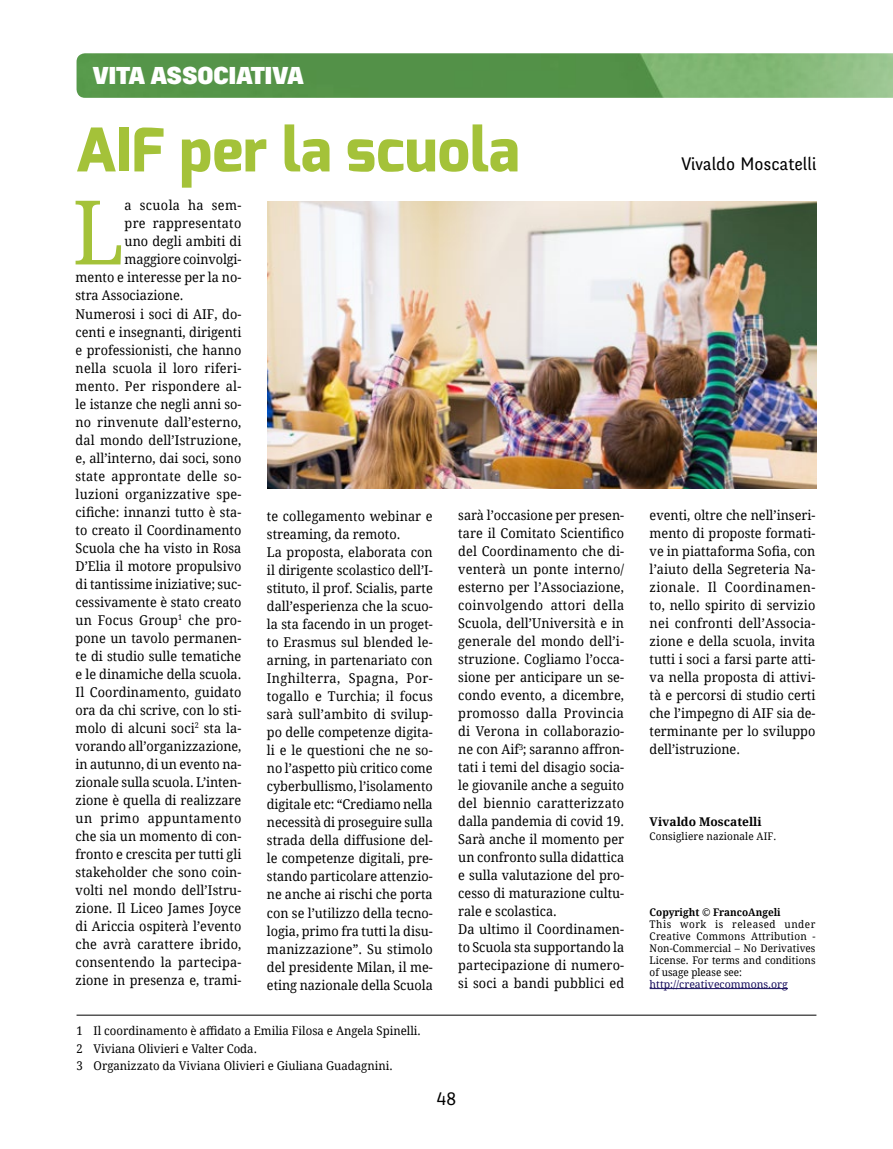
<style>
.page{position:relative;width:893px;height:1149px;background:#fff}
.page>*{position:absolute;margin:0;border:0;box-sizing:border-box;transform-origin:0 0}
.t1{font:89.1px "Droid Serif";color:#a4c239;scale:.94 1}
.t2{font:800 60px "Exo";color:#a4c239}
.t3{font:900 24px "Fengardo Neue";color:#fff;scale:1.11 1}
.t4{font:18px "Fengardo Neue";color:#000}
.t5{font:18px "Ruda";color:#000}
.t6{font:13.5px/18px "Droid Serif";color:#000;scale:.94 1}
.t7{font:13.5px "Droid Serif";letter-spacing:.02em;color:#000;scale:.94 1}
.t8{font:13.5px "Droid Serif";letter-spacing:.03em;color:#000;scale:.94 1}
.t9{font:12px/17.7px "Droid Serif";color:#000;scale:.95 1}
.t10{font:700 12px "Droid Serif";color:#000}
.t11{font:10.5px/12px "Droid Serif";letter-spacing:.005em;color:#000;text-align:justify;scale:.95 1}
.t12{font:10.5px "Droid Serif";color:#160c5b}
.t13{font:700 10.5px "Droid Serif";color:#000;scale:.95 1}
</style>
<div class="page">
<img style="left:77px;top:53px;width:816px;height:45px">
<hr style="left:650px;top:987px;width:138px;height:1px;background:#160c5b">
<img style="left:268px;top:201px;width:549px;height:287px">
<hr style="left:77px;top:1014px;width:739px;height:1px;background:#000">
<h3 class="t3" style="left:93px;top:62px;width:191px">VITA ASSOCIATIVA</h3>
<h2 class="t2" style="left:75px;top:111px;width:446px">AIF per la scuola</h2>
<h3 class="t4" style="left:681px;top:154px;width:137px">Vivaldo Moscatelli</h3>
<h1 class="t1" style="left:72px;top:171px;width:57px">L</h1>
<p class="t8" style="left:125px;top:196px;width:126px">a scuola ha sem-</p>
<p class="t7" style="left:125px;top:214px;width:126px">pre rappresentato</p>
<p class="t6" style="left:125px;top:232px;width:126px">uno degli ambiti di</p>
<p class="t6" style="left:125px;top:250px;width:126px">maggiore coinvolgi-</p>
<p class="t6" style="left:76px;top:268px;width:178px">mento e interesse per la no-</p>
<p class="t6" style="left:76px;top:286px;width:116px">stra Associazione.</p>
<p class="t6" style="left:76px;top:304px;width:178px">Numerosi i soci di AIF, do-</p>
<p class="t6" style="left:76px;top:322px;width:178px">centi e insegnanti, dirigenti</p>
<p class="t6" style="left:76px;top:340px;width:178px">e professionisti, che hanno</p>
<p class="t7" style="left:76px;top:358px;width:178px">nella scuola il loro riferi-</p>
<p class="t6" style="left:76px;top:376px;width:178px">mento. Per rispondere al-</p>
<p class="t6" style="left:76px;top:394px;width:178px">le istanze che negli anni so-</p>
<p class="t6" style="left:76px;top:412px;width:178px">no rinvenute dall’esterno,</p>
<p class="t6" style="left:76px;top:430px;width:178px">dal mondo dell’Istruzione,</p>
<p class="t6" style="left:76px;top:448px;width:178px">e, all’interno, dai soci, sono</p>
<p class="t7" style="left:76px;top:466px;width:178px">state approntate delle so-</p>
<p class="t7" style="left:76px;top:484px;width:178px">luzioni organizzative spe-</p>
<p class="t6" style="left:76px;top:502px;width:178px">cifiche: innanzi tutto è sta-</p>
<p class="t6" style="left:76px;top:520px;width:178px">to creato il Coordinamento</p>
<p class="t6" style="left:76px;top:538px;width:178px">Scuola che ha visto in Rosa</p>
<p class="t6" style="left:76px;top:556px;width:178px">D’Elia il motore propulsivo</p>
<p class="t6" style="left:76px;top:574px;width:178px">di tantissime iniziative; suc-</p>
<p class="t6" style="left:76px;top:592px;width:178px">cessivamente è stato creato</p>
<p class="t6" style="left:76px;top:610px;width:178px">un Focus Group<sup>1</sup> che pro-</p>
<p class="t6" style="left:76px;top:628px;width:178px">pone un tavolo permanen-</p>
<p class="t6" style="left:76px;top:646px;width:178px">te di studio sulle tematiche</p>
<p class="t6" style="left:76px;top:664px;width:178px">e le dinamiche della scuola.</p>
<p class="t6" style="left:76px;top:682px;width:178px">Il Coordinamento, guidato</p>
<p class="t6" style="left:76px;top:700px;width:178px">ora da chi scrive, con lo sti-</p>
<p class="t6" style="left:76px;top:718px;width:178px">molo di alcuni soci<sup>2</sup> sta la-</p>
<p class="t6" style="left:76px;top:736px;width:178px">vorando all’organizzazione,</p>
<p class="t6" style="left:76px;top:754px;width:178px">in autunno, di un evento na-</p>
<p class="t6" style="left:76px;top:772px;width:178px">zionale sulla scuola. L’inten-</p>
<p class="t6" style="left:76px;top:790px;width:178px">zione è quella di realizzare</p>
<p class="t8" style="left:76px;top:808px;width:178px">un primo appuntamento</p>
<p class="t6" style="left:76px;top:826px;width:178px">che sia un momento di con-</p>
<p class="t6" style="left:76px;top:844px;width:178px">fronto e crescita per tutti gli</p>
<p class="t6" style="left:76px;top:862px;width:178px">stakeholder che sono coin-</p>
<p class="t6" style="left:76px;top:880px;width:178px">volti nel mondo dell’Istru-</p>
<p class="t6" style="left:76px;top:898px;width:178px">zione. Il Liceo James Joyce</p>
<p class="t6" style="left:76px;top:916px;width:178px">di Ariccia ospiterà l’evento</p>
<p class="t6" style="left:76px;top:934px;width:178px">che avrà carattere ibrido,</p>
<p class="t6" style="left:76px;top:952px;width:178px">consentendo la partecipa-</p>
<p class="t6" style="left:76px;top:970px;width:178px">zione in presenza e, trami-</p>
<p class="t6" style="left:267px;top:507px;width:178px">te collegamento webinar e streaming, da remoto.<br>La proposta, elaborata con il dirigente scolastico dell’I&shy;stituto, il prof. Scialis, parte dall’esperienza che la scuo&shy;la sta facendo in un proget&shy;to Erasmus sul blended le&shy;arning, in partenariato con<br>Inghilterra, Spagna, Por&shy;togallo e Turchia; il focus sarà sull’ambito di svilup&shy;po delle competenze digita&shy;li e le questioni che ne so&shy;no l’aspetto più critico come cyberbullismo, l’isolamento digitale etc: “Crediamo nella necessità di proseguire sulla strada della diffusione del&shy;le competenze digitali, pre&shy;stando particolare attenzio&shy;ne anche ai rischi che porta con se l’utilizzo della tecno&shy;logia, primo fra tutti la disu&shy;manizzazione”. Su stimolo del presidente Milan, il me&shy;eting nazionale della Scuola</p>
<p class="t6" style="left:458px;top:505px;width:178px">sarà l’occasione per presen&shy;tare il Comitato Scientifico del Coordinamento che di&shy;venterà un ponte interno/ esterno per l’Associazione, coinvolgendo attori della<br>Scuola, dell’Università e in generale del mondo dell’i&shy;struzione. Cogliamo l’occa&shy;sione per anticipare un se&shy;condo evento, a dicembre, promosso dalla Provincia di Verona in collaborazio&shy;ne con Aif<sup>3</sup>; saranno affron&shy;tati i temi del disagio socia&shy;le giovanile anche a seguito del biennio caratterizzato dalla pandemia di covid 19.<br>Sarà anche il momento per un confronto sulla didattica e sulla valutazione del pro&shy;cesso di maturazione cultu&shy;rale e scolastica.<br>Da ultimo il Coordinamen&shy;to Scuola sta supportando la partecipazione di numero&shy;si soci a bandi pubblici ed</p>
<p class="t6" style="left:650px;top:505px;width:178px;text-align:justify">eventi, oltre che nell’inseri&shy;mento di proposte formati&shy;ve in piattaforma Sofia, con l’aiuto della Segreteria Na&shy;zionale. Il Coordinamen&shy;to, nello spirito di servizio nei confronti dell’Associa&shy;zione e della scuola, invita tutti i soci a farsi parte atti&shy;va nella proposta di attivi&shy;tà e percorsi di studio certi che l’impegno di AIF sia de&shy;terminante per lo sviluppo dell’istruzione.</p>
<p class="t10" style="left:650px;top:813px;width:114px">Vivaldo Moscatelli</p>
<p class="t11" style="left:650px;top:829px;width:135px">Consigliere nazionale AIF.</p>
<p class="t13" style="left:650px;top:904px;width:139px">Copyright © FrancoAngeli</p>
<p class="t11" style="left:650px;top:917px;width:176px">This work is released under Creative Commons Attribution - Non-Commercial – No Derivatives License. For terms and conditions of usage please see:</p>
<p class="t12" style="left:650px;top:976px;width:140px">http://creativecommons.org</p>
<p class="t9" style="left:77px;top:1021px;width:364px">1 Il coordinamento è affidato a Emilia Filosa e Angela Spinelli.<br>2 Viviana Olivieri e Valter Coda.<br>3 Organizzato da Viviana Olivieri e Giuliana Guadagnini.</p>
<h3 class="t5" style="left:437px;top:1088px;width:21px">48</h3>
</div>
